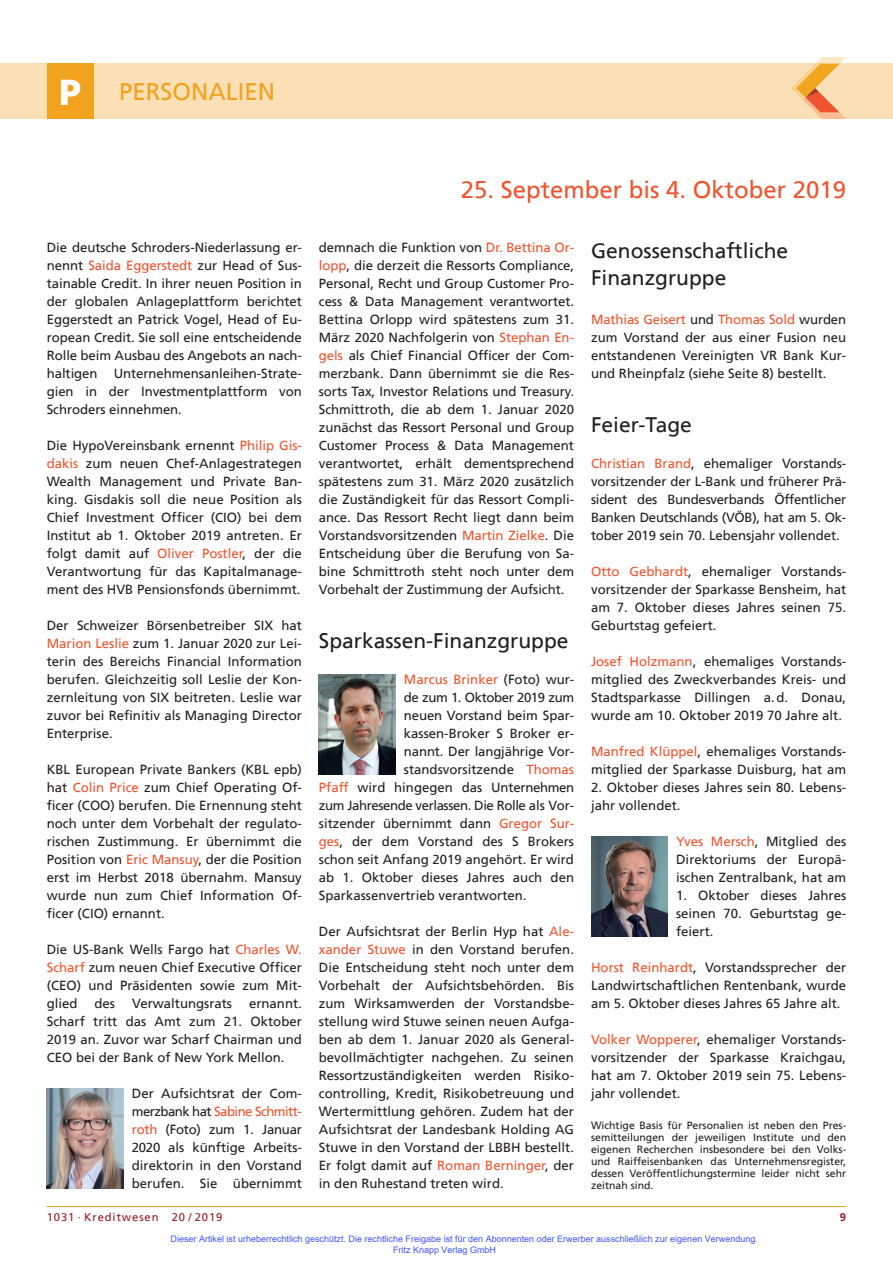
<style>
.page{position:relative;width:893px;height:1263px;background:#fff}
.page>*{position:absolute;margin:0;border:0;box-sizing:border-box;transform-origin:0 0}
.t1{font:24px "Frutiger";color:#f0542e}
.t2{font:24px "Frutiger";color:#f1a31e}
.t3{font:21px/27px "Frutiger";color:#231f20}
.t4{font:13.2px/18px "Frutiger";color:#231f20;text-align:justify}
.t5{font:13.2px "Frutiger";letter-spacing:-.03em;color:#231f20}
.t6{font:13.2px "Frutiger";color:#f0542e}
.t7{font:11.25px "Frutiger";letter-spacing:.08em;color:#981a26}
.t8{font:700 11.25px "Frutiger";color:#981a26}
.t9{font:10.5px/12px "Frutiger";color:#231f20;text-align:justify}
.t10{font:9px/10.8px "Arial";color:#4054ff}
.s1{font-weight:900;font-size:36px;color:#fff}
.s2{color:#f0542e}
.s3{color:#231f20}
</style>
<div class="page">
<div style="left:0;top:64px;width:893px;height:55px;background:#fbdfb5"></div>
<svg style="left:791px;top:57px;width:55px;height:62px"></svg>
<hr style="left:47px;top:1206px;width:799px;height:1px;background:#f1a31e">
<div style="left:47px;top:64px;width:47px;height:55px;background:#f1a31e"></div>
<img style="left:47px;top:1088px;width:76px;height:100px">
<img style="left:319px;top:674px;width:76px;height:100px">
<img style="left:591px;top:836px;width:77px;height:100px">
<h1 class="t2" style="left:59px;top:81px;width:217px"><span class="s1">P</span> PERSONALIEN</h1>
<p class="t4" style="left:47px;top:239px;width:257px">Die deutsche Schroders-Niederlassung er&shy;nennt <span class="s2">Saida Eggerstedt</span> zur Head of Sus&shy;tainable Credit. In ihrer neuen Position in der globalen Anlageplattform berichtet Eggerstedt an Patrick Vogel, Head of Eu&shy;ropean Credit. Sie soll eine entscheidende Rolle beim Ausbau des Angebots an nach&shy;haltigen Unternehmensanleihen-Strate&shy;gien in der Investmentplattform von Schroders einnehmen.</p>
<p class="t4" style="left:47px;top:437px;width:257px">Die HypoVereinsbank ernennt <span class="s2">Philip Gis&shy;dakis</span> zum neuen Chef-Anlagestrategen Wealth Management und Private Ban&shy;king. Gisdakis soll die neue Position als Chief Investment Officer (CIO) bei dem Institut ab 1. Oktober 2019 antreten. Er folgt damit auf <span class="s2">Oliver Postler</span>, der die Verantwortung für das Kapitalmanage&shy;ment des HVB Pensionsfonds übernimmt.</p>
<p class="t4" style="left:47px;top:617px;width:257px">Der Schweizer Börsenbetreiber SIX hat <span class="s2">Marion Leslie</span> zum 1. Januar 2020 zur Lei&shy;terin des Bereichs Financial Information berufen. Gleichzeitig soll Leslie der Kon&shy;zernleitung von SIX beitreten. Leslie war zuvor bei Refinitiv als Managing Director Enterprise.</p>
<p class="t4" style="left:47px;top:761px;width:257px">KBL European Private Bankers (KBL epb) hat <span class="s2">Colin Price</span> zum Chief Operating Of&shy;ficer (COO) berufen. Die Ernennung steht noch unter dem Vorbehalt der regulato&shy;rischen Zustimmung. Er übernimmt die Position von <span class="s2">Eric Mansuy</span>, der die Position erst im Herbst 2018 übernahm. Mansuy wurde nun zum Chief Information Of&shy;ficer (CIO) ernannt.</p>
<p class="t4" style="left:47px;top:941px;width:257px">Die US-Bank Wells Fargo hat <span class="s2">Charles W.<br>Scharf</span> zum neuen Chief Executive Officer (CEO) und Präsidenten sowie zum Mit&shy;glied</p>
<p class="t4" style="left:95px;top:995px;width:22px">des</p>
<p class="t4" style="left:132px;top:995px;width:102px">Verwaltungsrats</p>
<p class="t4" style="left:47px;top:995px;width:257px;text-indent:202px">ernannt.<br>Scharf tritt das Amt zum 21. Oktober 2019 an. Zuvor war Scharf Chairman und CEO bei der Bank of New York Mellon.</p>
<p class="t4" style="left:132px;top:1085px;width:172px">Der Aufsichtsrat der Com&shy;merzbank hat <span class="s2">Sabine Schmitt&shy;roth</span> (Foto) zum 1. Januar 2020 als künftige Arbeits&shy;direktorin in den Vorstand berufen. Sie übernimmt</p>
<h1 class="t1" style="left:461px;top:179px;width:387px">25. September bis 4. Oktober 2019</h1>
<p class="t4" style="left:319px;top:239px;width:257px">demnach die Funktion von <span class="s2">Dr. Bettina Or&shy;lopp</span>, die derzeit die Ressorts Compliance, Personal, Recht und Group Customer Pro&shy;cess &amp; Data Management verantwortet.<br>Bettina Orlopp wird spätestens zum 31.<br>März 2020 Nachfolgerin von <span class="s2">Stephan En&shy;gels</span> als Chief Financial Officer der Com&shy;merzbank. Dann übernimmt sie die Res&shy;sorts Tax, Investor Relations und Treasury.<br>Schmittroth, die ab dem 1. Januar 2020 zunächst das Ressort Personal und Group Customer Process &amp; Data Management verantwortet, erhält dementsprechend spätestens zum 31. März 2020 zusätzlich die Zuständigkeit für das Ressort Compli&shy;ance. Das Ressort Recht liegt dann beim Vorstandsvorsitzenden <span class="s2">Martin Zielke</span>. Die Entscheidung über die Berufung von Sa&shy;bine Schmittroth steht noch unter dem Vorbehalt der Zustimmung der Aufsicht.</p>
<h2 class="t3" style="left:319px;top:628px;width:251px">Sparkassen-Finanzgruppe</h2>
<p class="t6" style="left:404px;top:673px;width:172px">Marcus Brinker <span class="s3">(Foto) wur-</span></p>
<p class="t5" style="left:404px;top:691px;width:172px">de zum 1. Oktober 2019 zum</p>
<p class="t4" style="left:404px;top:707px;width:171px">neuen Vorstand beim Spar-</p>
<p class="t4" style="left:404px;top:725px;width:172px">kassen-Broker S Broker er-</p>
<p class="t4" style="left:404px;top:743px;width:172px">nannt. Der langjährige Vor-</p>
<p class="t4" style="left:404px;top:761px;width:172px">standsvorsitzende <span class="s2">Thomas</span></p>
<p class="t4" style="left:319px;top:779px;width:257px"><span class="s2">Pfaff</span> wird hingegen das Unternehmen</p>
<p class="t5" style="left:319px;top:799px;width:257px">zum Jahresende verlassen. Die Rolle als Vor-</p>
<p class="t4" style="left:319px;top:815px;width:256px">sitzender übernimmt dann <span class="s2">Gregor Sur-</span></p>
<p class="t4" style="left:319px;top:833px;width:257px"><span class="s2">ges</span>, der dem Vorstand des S Brokers</p>
<p class="t4" style="left:319px;top:851px;width:257px">schon seit Anfang 2019 angehört. Er wird</p>
<p class="t4" style="left:319px;top:869px;width:257px">ab 1. Oktober dieses Jahres auch den</p>
<p class="t4" style="left:319px;top:887px;width:209px">Sparkassenvertrieb verantworten.</p>
<p class="t4" style="left:319px;top:923px;width:257px">Der Aufsichtsrat der Berlin Hyp hat <span class="s2">Ale&shy;xander Stuwe</span> in den Vorstand berufen.<br>Die Entscheidung steht noch unter dem Vorbehalt der Aufsichtsbehörden. Bis zum Wirksamwerden der Vorstandsbe&shy;stellung wird Stuwe seinen neuen Aufga&shy;ben ab dem 1. Januar 2020 als General&shy;bevollmächtigter nachgehen. Zu seinen Ressortzuständigkeiten werden Risiko&shy;controlling, Kredit, Risikobetreuung und Wertermittlung gehören. Zudem hat der Aufsichtsrat der Landesbank Holding AG Stuwe in den Vorstand der LBBH bestellt.<br>Er folgt damit auf <span class="s2">Roman Berninger</span>, der in den Ruhestand treten wird.</p>
<h2 class="t3" style="left:591px;top:239px;width:199px">Genossenschaftliche<br>Finanzgruppe</h2>
<p class="t4" style="left:591px;top:311px;width:257px"><span class="s2">Mathias Geisert</span> und <span class="s2">Thomas Sold</span> wurden zum Vorstand der aus einer Fusion neu entstandenen Vereinigten VR Bank Kur&shy;und Rheinpfalz (siehe Seite 8) bestellt.</p>
<h2 class="t3" style="left:591px;top:412px;width:102px">Feier-Tage</h2>
<p class="t4" style="left:591px;top:455px;width:257px"><span class="s2">Christian Brand</span>, ehemaliger Vorstands&shy;vorsitzender der L-Bank und früherer Prä&shy;sident des Bundesverbands Öffentlicher Banken Deutschlands (VÖB), hat am 5. Ok&shy;tober 2019 sein 70. Lebensjahr vollendet.</p>
<p class="t4" style="left:591px;top:563px;width:257px"><span class="s2">Otto Gebhardt</span>, ehemaliger Vorstands&shy;vorsitzender der Sparkasse Bensheim, hat am 7. Oktober dieses Jahres seinen 75.<br>Geburtstag gefeiert.</p>
<p class="t4" style="left:591px;top:653px;width:257px"><span class="s2">Josef Holzmann</span>, ehemaliges Vorstands&shy;mitglied des Zweckverbandes Kreis- und Stadtsparkasse Dillingen a.d. Donau, wurde am 10. Oktober 2019 70 Jahre alt.</p>
<p class="t4" style="left:591px;top:743px;width:257px"><span class="s2">Manfred Klüppel</span>, ehemaliges Vorstands&shy;mitglied der Sparkasse Duisburg, hat am</p>
<p class="t4" style="left:591px;top:779px;width:257px">2. Oktober dieses Jahres sein 80. Lebens&shy;jahr vollendet.</p>
<p class="t4" style="left:676px;top:833px;width:172px"><span class="s2">Yves Mersch</span>, Mitglied des Direktoriums der Europä&shy;ischen Zentralbank, hat am</p>
<p class="t4" style="left:676px;top:887px;width:172px">1. Oktober dieses Jahres seinen 70. Geburtstag ge&shy;feiert.</p>
<p class="t4" style="left:591px;top:959px;width:257px"><span class="s2">Horst Reinhardt</span>, Vorstandssprecher der Landwirtschaftlichen Rentenbank, wurde am 5. Oktober dieses Jahres 65 Jahre alt.</p>
<p class="t4" style="left:591px;top:1031px;width:257px"><span class="s2">Volker Wopperer</span>, ehemaliger Vorstands&shy;vorsitzender der Sparkasse Kraichgau, hat am 7. Oktober 2019 sein 75. Lebens&shy;jahr vollendet.</p>
<p class="t9" style="left:591px;top:1119px;width:257px">Wichtige Basis für Personalien ist neben den Pres&shy;semitteilungen der jeweiligen Institute und den eigenen Recherchen insbesondere bei den Volks&shy;und Raiffeisenbanken das Unternehmensregister, dessen Veröffentlichungstermine leider nicht sehr zeitnah sind.</p>
<p class="t7" style="left:47px;top:1211px;width:177px">1031 · Kreditwesen 20 / 2019</p>
<p class="t8" style="left:840px;top:1211px;width:8px">9</p>
<p class="t10" style="left:393px;top:1233px;width:366px;text-indent:-223px">Dieser Artikel ist urheberrechtlich geschützt. Die rechtliche Freigabe ist für den Abonnenten oder Erwerber ausschließlich zur eigenen Verwendung.<br>Fritz Knapp Verlag GmbH</p>
</div>
